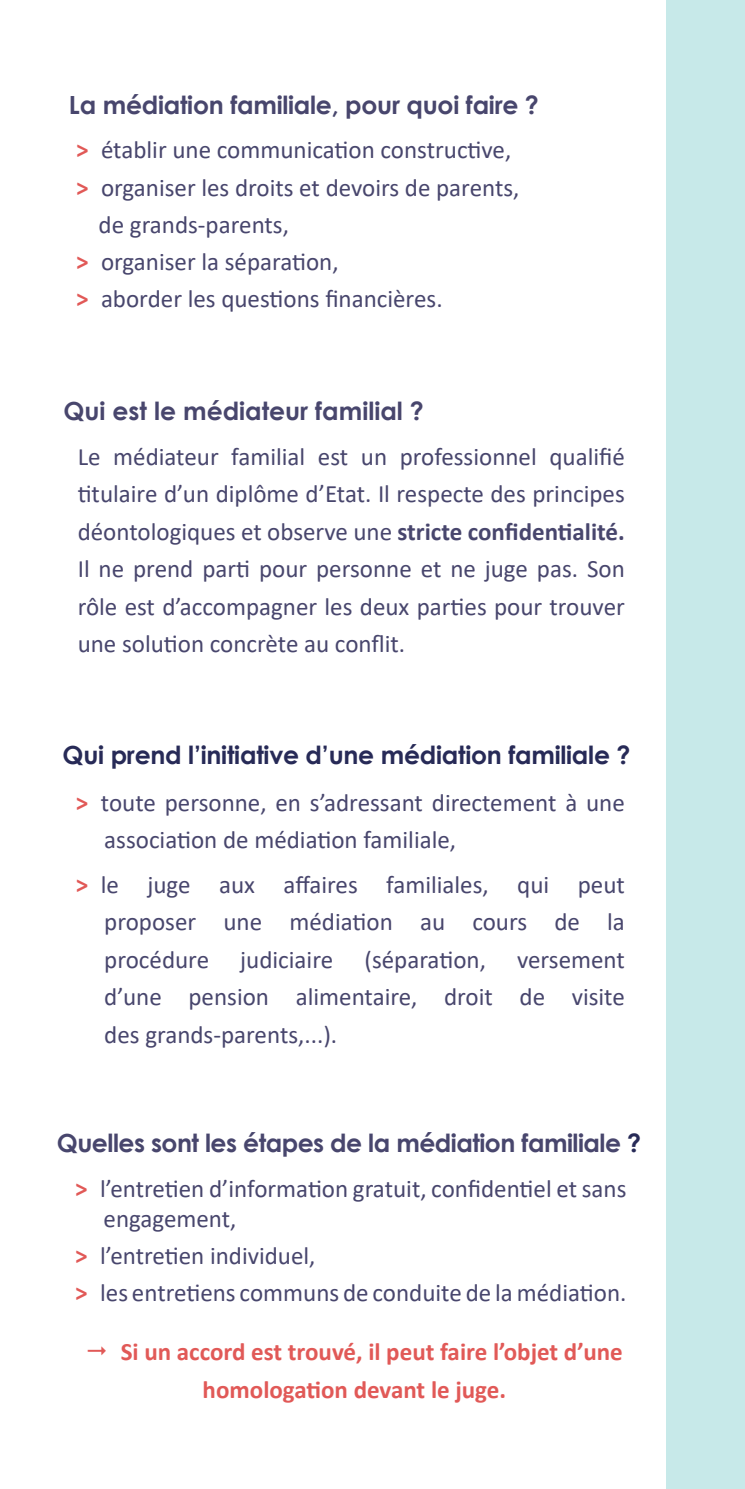
<style>
.page{position:relative;width:745px;height:1489px;background:#fff}
.page>*{position:absolute;margin:0;border:0;box-sizing:border-box;transform-origin:0 0}
.t1{font:25px/37.5px "Calibri";color:#48466d;text-align:justify}
.t2{font:700 25px "Century Gothic";letter-spacing:-.01em;color:#48466d}
.t3{font:700 25px/37.5px "Calibri";color:#e15957}
.t4{font:700 25px "Century Gothic";letter-spacing:-.01em;color:#272a57}
.s1{font-weight:700;color:#e15957}
.s2{font-weight:700}
.s3{color:#272a57}
</style>
<div class="page">
<div style="left:666px;top:0;width:78px;height:1488px;background:#c7e9e9"></div>
<p class="t2" style="left:69px;top:86px;width:471px">La médiation familiale, pour quoi faire ?</p>
<p class="t1" style="left:76px;top:130px;width:436px"><span class="s1">&gt;</span> établir une communication constructive,</p>
<p class="t1" style="left:76px;top:168px;width:444px"><span class="s1">&gt;</span> organiser les droits et devoirs de parents,</p>
<p class="t1" style="left:99px;top:205px;width:192px">de grands-parents,</p>
<p class="t1" style="left:76px;top:243px;width:264px"><span class="s1">&gt;</span> organiser la séparation,</p>
<p class="t1" style="left:76px;top:280px;width:368px"><span class="s1">&gt;</span> aborder les questions financières.</p>
<p class="t2" style="left:63px;top:392px;width:361px">Qui est le médiateur familial ?</p>
<p class="t1" style="left:78px;top:437px;width:548px">Le médiateur familial est un professionnel qualifié titulaire d’un diplôme d’Etat. Il respecte des principes déontologiques et observe une <span class="s2">stricte confidentialité.<br></span>Il ne prend parti pour personne et ne juge pas. Son rôle est d’accompagner les deux parties pour trouver une solution concrète au conflit.</p>
<p class="t4" style="left:63px;top:735px;width:569px">Qui prend l’initiative d’une médiation familiale ?</p>
<p class="t1" style="left:104px;top:783px;width:521px;text-indent:-28px"><span class="s1">&gt;</span> toute personne, en s’adressant directement à une association de médiation familiale,</p>
<p class="t1" style="left:104px;top:865px;width:521px;text-indent:-28px"><span class="s1">&gt;</span> le juge aux affaires familiales, qui peut proposer une médiation au cours de la procédure judiciaire (séparation, versement d’une pension alimentaire, droit de visite des grands-parents,...).</p>
<p class="t2" style="left:57px;top:1123px;width:585px">Quelles sont les étapes de la médiation familiale <span class="s3">?</span></p>
<p class="t1" style="left:103px;top:1173px;width:524px;line-height:30px;text-indent:-28px"><span class="s1">&gt;</span> l’entretien d’information gratuit, confidentiel et sans engagement,</p>
<p class="t1" style="left:75px;top:1236px;width:242px"><span class="s1">&gt;</span> l’entretien individuel,</p>
<p class="t1" style="left:75px;top:1273px;width:552px"><span class="s1">&gt;</span> les entretiens communs de conduite de la médiation.</p>
<p class="t3" style="left:202px;top:1332px;width:421px;text-indent:-82px">Si un accord est trouvé, il peut faire l’objet d’une homologation devant le juge.</p>
</div>
